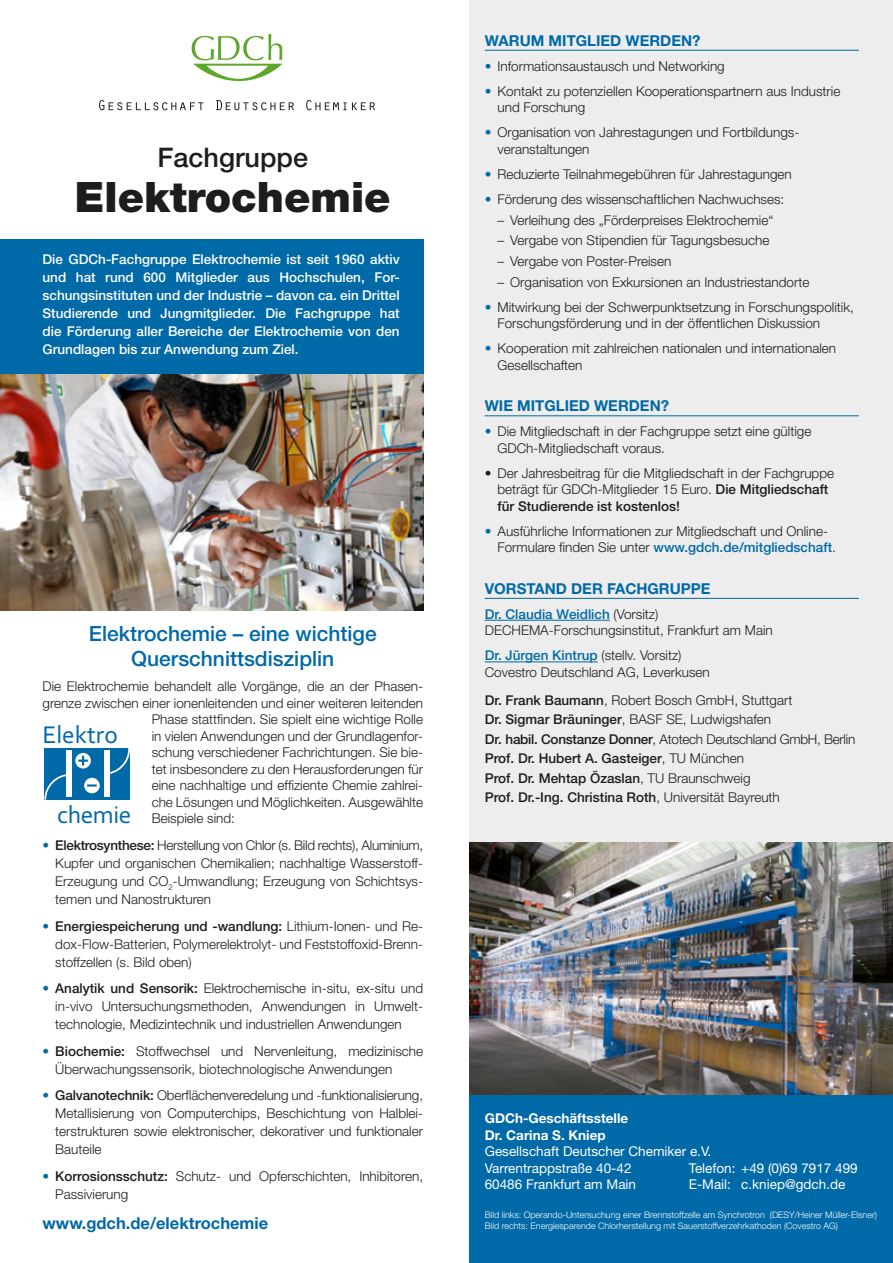
<style>
.page{position:relative;width:893px;height:1263px;background:#fff}
.page>*{position:absolute;margin:0;border:0;box-sizing:border-box;transform-origin:0 0}
.t1{font:900 42px "Helvetica Neue";color:#1d1d1b}
.t2{font:500 27px "Helvetica Neue";color:#1d1d1b}
.t3{font:25.35px "Corbel";color:#0069a7}
.Body{font:500 21px/25.5px "Helvetica Neue";color:#0069a7;text-align:center}
.t4{font:700 16.5px "Helvetica Neue";color:#0069a7}
.Subline{font:700 15px "Helvetica Neue";color:#0069a7}
.Body_Einzug{font:300 13.5px/18px "Helvetica Neue";color:#1d1d1b}
.Body-2{font:300 13.5px "Helvetica Neue";color:#1d1d1b}
.Body_Einzug-2{font:500 13.5px/18px "Helvetica Neue";color:#fff;text-align:justify}
.Body-3{font:13.5px "Helvetica Neue";color:#fff}
.Body-4{font:500 13.5px "Helvetica Neue";color:#1d1d1b}
.Body-5{font:500 13.5px "Helvetica Neue";color:#0069a7}
.Body-6{font:300 13.5px "Helvetica Neue";letter-spacing:-.02em;color:#1d1d1b}
.Body-7{font:700 13.5px "Helvetica Neue";color:#fff}
.t5{font:300 9px/10.5px "Helvetica Neue";color:#fff}
.s1{color:#0069a7}
.s2{font-weight:500}
.s3{font-weight:500;color:#0069a7}
.s4{font-weight:300;color:#1d1d1b}
.s5{font-weight:300}
</style>
<div class="page">
<img style="left:0;top:374px;width:423px;height:237px">
<div style="left:0;top:239px;width:423px;height:135px;background:#0069a7"></div>
<div style="left:470px;top:0;width:423px;height:1263px;background:#ededed"></div>
<svg style="left:99px;top:100px;width:104px;height:10px"></svg>
<svg style="left:216px;top:100px;width:78px;height:10px"></svg>
<svg style="left:306px;top:100px;width:69px;height:10px"></svg>
<svg style="left:192px;top:34px;width:90px;height:47px"></svg>
<hr style="left:485px;top:50px;width:374px;height:1px;background:#0069a7">
<hr style="left:485px;top:416px;width:374px;height:1px;background:#0069a7">
<hr style="left:485px;top:598px;width:374px;height:1px;background:#0069a7">
<hr style="left:485px;top:620px;width:125px;height:1px;background:#0069a7">
<hr style="left:485px;top:662px;width:113px;height:1px;background:#0069a7">
<div style="left:470px;top:1093px;width:423px;height:170px;background:#0069a7"></div>
<div style="left:44px;top:748px;width:86px;height:52px;background:#0069a7"></div>
<svg style="left:75px;top:753px;width:16px;height:15px"></svg>
<svg style="left:78px;top:756px;width:10px;height:9px"></svg>
<div style="left:84px;top:778px;width:16px;height:15px;background:#fff;border-radius:50%"></div>
<svg style="left:87px;top:784px;width:10px;height:2px"></svg>
<div style="left:104px;top:750px;width:5px;height:47px;background:#fff"></div>
<div style="left:66px;top:750px;width:5px;height:47px;background:#fff"></div>
<svg style="left:109px;top:748px;width:21px;height:26px"></svg>
<svg style="left:44px;top:774px;width:22px;height:26px"></svg>
<img style="left:470px;top:842px;width:423px;height:252px">
<p class="t2" style="left:158px;top:141px;width:152px">Fachgruppe</p>
<p class="t1" style="left:75px;top:172px;width:317px">Elektrochemie</p>
<p class="Body_Einzug-2" style="left:43px;top:250px;width:359px">Die GDCh-Fachgruppe Elektrochemie ist seit 1960 aktiv und hat rund 600 Mitglieder aus Hochschulen, For&shy;schungsinstituten und der Industrie – davon ca. ein Drittel Studierende und Jungmitglieder. Die Fachgruppe hat die Förderung aller Bereiche der Elektrochemie von den Grundlagen bis zur Anwendung zum Ziel.</p>
<p class="Body" style="left:89px;top:620px;width:289px">Elektrochemie – eine wichtige<br>Querschnittsdisziplin</p>
<p class="Body-2" style="left:43px;top:678px;width:382px">Die Elektrochemie behandelt alle Vorgänge, die an der Phasen-</p>
<p class="Body-2" style="left:43px;top:695px;width:382px">grenze zwischen einer ionenleitenden und einer weiteren leitenden</p>
<p class="Body-2" style="left:152px;top:711px;width:273px">Phase stattfinden. Sie spielt eine wichtige Rolle</p>
<p class="Body-2" style="left:152px;top:728px;width:273px">in vielen Anwendungen und der Grundlagenfor-</p>
<p class="Body-2" style="left:152px;top:744px;width:273px">schung verschiedener Fachrichtungen. Sie bie-</p>
<p class="Body-2" style="left:152px;top:761px;width:273px">tet insbesondere zu den Herausforderungen für</p>
<p class="Body-2" style="left:152px;top:777px;width:273px">eine nachhaltige und effiziente Chemie zahlrei-</p>
<p class="Body-2" style="left:152px;top:794px;width:273px">che Lösungen und Möglichkeiten. Ausgewählte</p>
<p class="Body-2" style="left:152px;top:810px;width:85px">Beispiele sind:</p>
<p class="Body_Einzug" style="left:55px;top:836px;width:369px;text-align:justify;text-indent:-13px"><span class="s1">•</span> <span class="s2">Elektrosynthese:</span> Herstellung von Chlor (s. Bild rechts), Aluminium, Kupfer und organischen Chemikalien; nachhaltige Wasserstoff-Erzeugung und CO<sub>2</sub>-Umwandlung; Erzeugung von Schichtsys&shy;temen und Nanostrukturen</p>
<p class="Body_Einzug" style="left:55px;top:916px;width:369px;text-align:justify;text-indent:-13px"><span class="s1">•</span> <span class="s2">Energiespeicherung und -wandlung:</span> Lithium-Ionen- und Re&shy;dox-Flow-Batterien, Polymerelektrolyt- und Feststoffoxid-Brenn&shy;stoffzellen (s. Bild oben)</p>
<p class="Body_Einzug" style="left:55px;top:979px;width:369px;text-align:justify;text-indent:-13px"><span class="s1">•</span> <span class="s2">Analytik und Sensorik:</span> Elektrochemische in-situ, ex-situ und in-vivo Untersuchungsmethoden, Anwendungen in Umwelt&shy;technologie, Medizintechnik und industriellen Anwendungen</p>
<p class="Body_Einzug" style="left:55px;top:1041px;width:369px;text-indent:-13px"><span class="s1">•</span> <span class="s2">Biochemie:</span> Stoffwechsel und Nervenleitung, medizinische<br>Überwachungssensorik, biotechnologische Anwendungen</p>
<p class="Body_Einzug" style="left:55px;top:1086px;width:369px;text-align:justify;text-indent:-13px"><span class="s1">•</span> <span class="s2">Galvanotechnik:</span> Oberflächenveredelung und -funktionalisierung, Metallisierung von Computerchips, Beschichtung von Halblei&shy;terstrukturen sowie elektronischer, dekorativer und funktionaler Bauteile</p>
<p class="Body_Einzug" style="left:55px;top:1166px;width:369px;text-indent:-13px"><span class="s1">•</span> <span class="s2">Korrosionsschutz:</span> Schutz- und Opferschichten, Inhibitoren,<br>Passivierung</p>
<p class="t3" style="left:43px;top:718px;width:77px">Elektro</p>
<p class="t3" style="left:57px;top:799px;width:76px">chemie</p>
<p class="t4" style="left:43px;top:1213px;width:227px">www.gdch.de/elektrochemie</p>
<p class="Subline" style="left:485px;top:31px;width:217px">WARUM MITGLIED WERDEN?</p>
<p class="Body_Einzug" style="left:485px;top:57px;width:242px"><span class="s1">•</span> Informationsaustausch und Networking</p>
<p class="Body_Einzug" style="left:497px;top:82px;width:344px;line-height:16.5px;text-indent:-13px"><span class="s1">•</span> Kontakt zu potenziellen Kooperationspartnern aus Industrie und Forschung</p>
<p class="Body_Einzug" style="left:497px;top:124px;width:302px;line-height:16.5px;text-indent:-13px"><span class="s1">•</span> Organisation von Jahrestagungen und Fortbildungs&shy;veranstaltungen</p>
<p class="Body_Einzug" style="left:485px;top:165px;width:309px"><span class="s1">•</span> Reduzierte Teilnahmegebühren für Jahrestagungen</p>
<p class="Body_Einzug" style="left:485px;top:190px;width:301px"><span class="s1">•</span> Förderung des wissenschaftlichen Nachwuchses:</p>
<p class="Body_Einzug" style="left:497px;top:210px;width:277px">– Verleihung des „Förderpreises Elektrochemie“</p>
<p class="Body_Einzug" style="left:497px;top:231px;width:273px">– Vergabe von Stipendien für Tagungsbesuche</p>
<p class="Body_Einzug" style="left:497px;top:252px;width:175px">– Vergabe von Poster-Preisen</p>
<p class="Body_Einzug" style="left:497px;top:273px;width:313px">– Organisation von Exkursionen an Industriestandorte</p>
<p class="Body_Einzug" style="left:497px;top:298px;width:358px;line-height:16.5px;text-indent:-13px"><span class="s1">•</span> Mitwirkung bei der Schwerpunktsetzung in Forschungspolitik,<br>Forschungsförderung und in der öffentlichen Diskussion</p>
<p class="Body_Einzug" style="left:497px;top:340px;width:340px;line-height:16.5px;text-indent:-13px"><span class="s1">•</span> Kooperation mit zahlreichen nationalen und internationalen<br>Gesellschaften</p>
<p class="Subline" style="left:485px;top:397px;width:186px">WIE MITGLIED WERDEN?</p>
<p class="Body_Einzug" style="left:497px;top:423px;width:315px;line-height:16.5px;text-indent:-13px"><span class="s1">•</span> Die Mitgliedschaft in der Fachgruppe setzt eine gültige<br>GDCh-Mitgliedschaft voraus.</p>
<p class="Body_Einzug" style="left:497px;top:464px;width:338px;line-height:16.5px;text-indent:-13px">• Der Jahresbeitrag für die Mitgliedschaft in der Fachgruppe beträgt für GDCh-Mitglieder 15 Euro. <span class="s2">Die Mitgliedschaft für Studierende ist kostenlos!</span></p>
<p class="Body_Einzug" style="left:497px;top:522px;width:340px;line-height:16.5px;text-indent:-13px"><span class="s1">•</span> Ausführliche Informationen zur Mitgliedschaft und Online-<br>Formulare finden Sie unter <span class="s3">www.gdch.de/mitgliedschaft</span>.</p>
<p class="Subline" style="left:485px;top:579px;width:227px">VORSTAND DER FACHGRUPPE</p>
<p class="Body-5" style="left:485px;top:606px;width:175px">Dr. Claudia Weidlich <span class="s4">(Vorsitz)</span></p>
<p class="Body-2" style="left:485px;top:622px;width:290px">DECHEMA-Forschungsinstitut, Frankfurt am Main</p>
<p class="Body-5" style="left:485px;top:647px;width:198px">Dr. Jürgen Kintrup <span class="s4">(stellv. Vorsitz)</span></p>
<p class="Body-2" style="left:485px;top:664px;width:227px">Covestro Deutschland AG, Leverkusen</p>
<p class="Body-2" style="left:485px;top:692px;width:309px"><span class="s2">Dr. Frank Baumann</span>, Robert Bosch GmbH, Stuttgart</p>
<p class="Body-2" style="left:485px;top:711px;width:288px"><span class="s2">Dr. Sigmar Bräuninger</span>, BASF SE, Ludwigshafen</p>
<p class="Body-6" style="left:485px;top:731px;width:372px"><span class="s2">Dr. habil. Constanze Donner</span>, Atotech Deutschland GmbH, Berlin</p>
<p class="Body-4" style="left:485px;top:750px;width:261px">Prof. Dr. Hubert A. Gasteiger<span class="s5">, TU München</span></p>
<p class="Body-4" style="left:485px;top:770px;width:267px">Prof. Dr. Mehtap Özaslan<span class="s5">, TU Braunschweig</span></p>
<p class="Body-4" style="left:485px;top:789px;width:297px">Prof. Dr.-Ing. Christina Roth<span class="s5">, Universität Bayreuth</span></p>
<p class="Body-7" style="left:485px;top:1110px;width:145px">GDCh-Geschäftsstelle</p>
<p class="Body-7" style="left:485px;top:1126px;width:123px">Dr. Carina S. Kniep</p>
<p class="Body-3" style="left:485px;top:1143px;width:228px">Gesellschaft Deutscher Chemiker e.V.</p>
<p class="Body-3" style="left:485px;top:1160px;width:148px">Varrentrappstraße 40-42</p>
<p class="Body-3" style="left:689px;top:1160px;width:170px">Telefon: +49 (0)69 7917 499</p>
<p class="Body-3" style="left:485px;top:1176px;width:153px">60486 Frankfurt am Main</p>
<p class="Body-3" style="left:689px;top:1176px;width:158px">E-Mail: c.kniep@gdch.de</p>
<p class="t5" style="left:485px;top:1210px;width:394px">Bild links: Operando-Untersuchung einer Brennstoffzelle am Synchrotron (DESY/Heiner Müller-Elsner)<br>Bild rechts: Energiesparende Chlorherstellung mit Sauerstoffverzehrkathoden (Covestro AG)</p>
</div>
